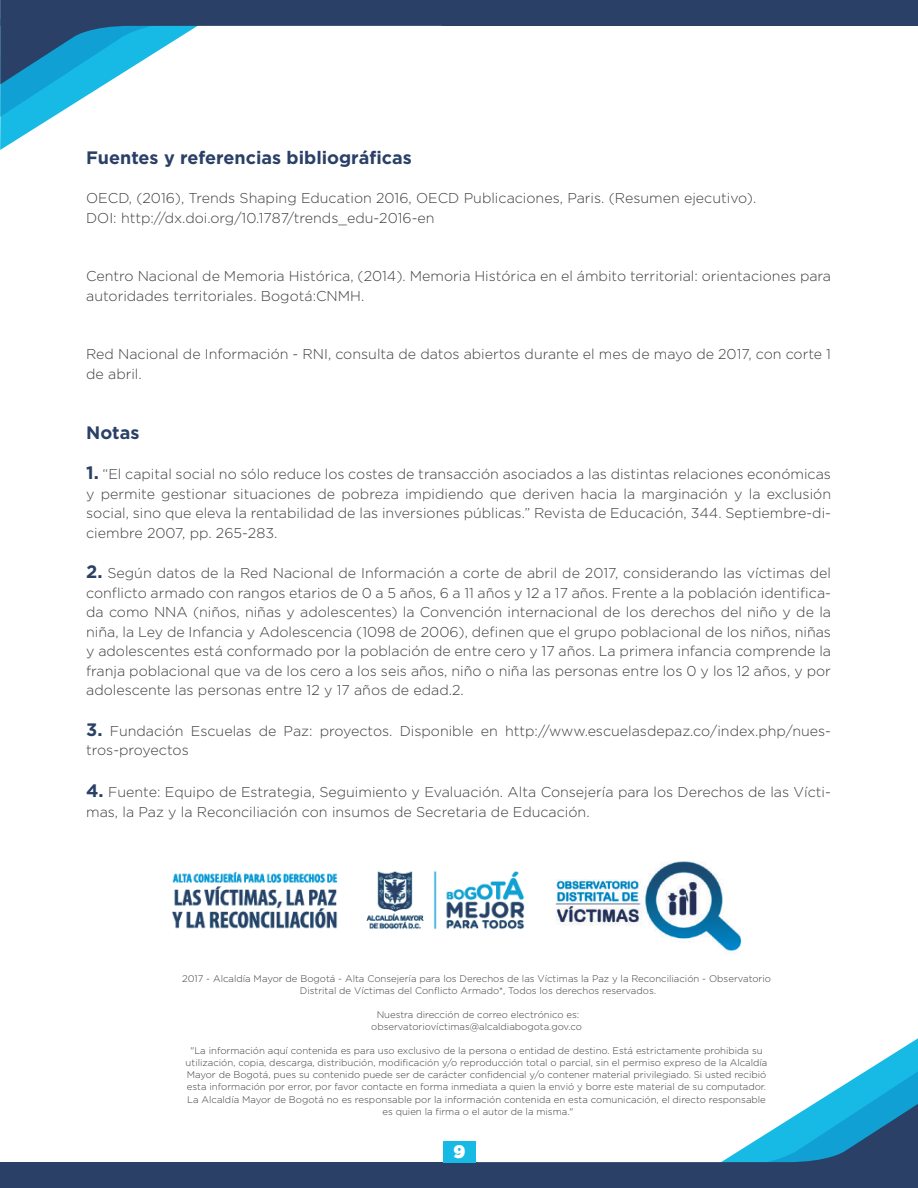
<style>
.page{position:relative;width:918px;height:1188px;background:#fff}
.page>*{position:absolute;margin:0;border:0;box-sizing:border-box;transform-origin:0 0}
.t1{font:700 18px "Gotham";color:#2a4066}
.t2{font:18px "Gotham Ultra";color:#fff}
.t3{font:300 14.25px/19.5px "Gotham";color:#3e3e3f}
.t4{font:300 9.6px/12.1px "Gotham";color:#3e3e3f;text-align:center}
.s1{font-weight:700;font-size:18px;color:#2a4066}
</style>
<div class="page">
<svg style="left:0;top:0;width:442px;height:150px"></svg>
<div style="left:442px;top:0;width:476px;height:26px;background:#2a4066"></div>
<svg style="left:475px;top:1038px;width:443px;height:150px"></svg>
<div style="left:0;top:1162px;width:477px;height:26px;background:#2a4066"></div>
<div style="left:443px;top:1141px;width:32px;height:21px;background:#17bae4"></div>
<img style="left:171px;top:871px;width:354px;height:59px">
<img style="left:555px;top:861px;width:187px;height:90px">
<p class="t1" style="left:86px;top:148px;width:327px">Fuentes y referencias bibliográficas</p>
<p class="t3" style="left:86px;top:188px;width:672px">OECD, (2016), Trends Shaping Education 2016, OECD Publicaciones, Paris. (Resumen ejecutivo).<br>DOI: http://dx.doi.org/10.1787/trends_edu-2016-en</p>
<p class="t3" style="left:86px;top:266px;width:746px">Centro Nacional de Memoria Histórica, (2014). Memoria Histórica en el ámbito territorial: orientaciones para autoridades territoriales. Bogotá:CNMH.</p>
<p class="t3" style="left:86px;top:344px;width:746px">Red Nacional de Información - RNI, consulta de datos abiertos durante el mes de mayo de 2017, con corte 1 de abril.</p>
<p class="t1" style="left:86px;top:422px;width:55px">Notas</p>
<p class="t3" style="left:86px;top:464px;width:746px;text-align:justify"><span class="s1">1.</span> “El capital social no sólo reduce los costes de transacción asociados a las distintas relaciones económicas y permite gestionar situaciones de pobreza impidiendo que deriven hacia la marginación y la exclusión social, sino que eleva la rentabilidad de las inversiones públicas.” Revista de Educación, 344. Septiembre-di&shy;ciembre 2007, pp. 265-283.</p>
<p class="t3" style="left:86px;top:563px;width:746px;text-align:justify"><span class="s1">2.</span> Según datos de la Red Nacional de Información a corte de abril de 2017, considerando las víctimas del conflicto armado con rangos etarios de 0 a 5 años, 6 a 11 años y 12 a 17 años. Frente a la población identifica&shy;da como NNA (niños, niñas y adolescentes) la Convención internacional de los derechos del niño y de la niña, la Ley de Infancia y Adolescencia (1098 de 2006), definen que el grupo poblacional de los niños, niñas y adolescentes está conformado por la población de entre cero y 17 años. La primera infancia comprende la franja poblacional que va de los cero a los seis años, niño o niña las personas entre los 0 y los 12 años, y por adolescente las personas entre 12 y 17 años de edad.2.</p>
<p class="t3" style="left:86px;top:721px;width:746px"><span class="s1">3.</span> Fundación Escuelas de Paz: proyectos. Disponible en http://www.escuelasdepaz.co/index.php/nues&shy;tros-proyectos</p>
<p class="t3" style="left:86px;top:782px;width:746px"><span class="s1">4.</span> Fuente: Equipo de Estrategia, Seguimiento y Evaluación. Alta Consejería para los Derechos de las Vícti&shy;mas, la Paz y la Reconciliación con insumos de Secretaria de Educación.</p>
<p class="t4" style="left:182px;top:972px;width:590px">2017 - Alcaldía Mayor de Bogotá - Alta Consejería para los Derechos de las Víctimas la Paz y la Reconciliación - Observatorio<br>Distrital de Víctimas del Conflicto Armado*, Todos los derechos reservados.</p>
<p class="t4" style="left:371px;top:1008px;width:212px">Nuestra dirección de correo electrónico es: observatoriovíctimas@alcaldiabogota.gov.co</p>
<p class="t4" style="left:186px;top:1045px;width:583px">"La información aquí contenida es para uso exclusivo de la persona o entidad de destino. Está estrictamente prohibida su utilización, copia, descarga, distribución, modificación y/o reproducción total o parcial, sin el permiso expreso de la Alcaldía Mayor de Bogotá, pues su contenido puede ser de carácter confidencial y/o contener material privilegiado. Si usted recibió esta información por error, por favor contacte en forma inmediata a quien la envió y borre este material de su computador.<br>La Alcaldía Mayor de Bogotá no es responsable por la información contenida en esta comunicación, el directo responsable es quien la firma o el autor de la misma."</p>
<p class="t2" style="left:453px;top:1141px;width:13px">9</p>
</div>
